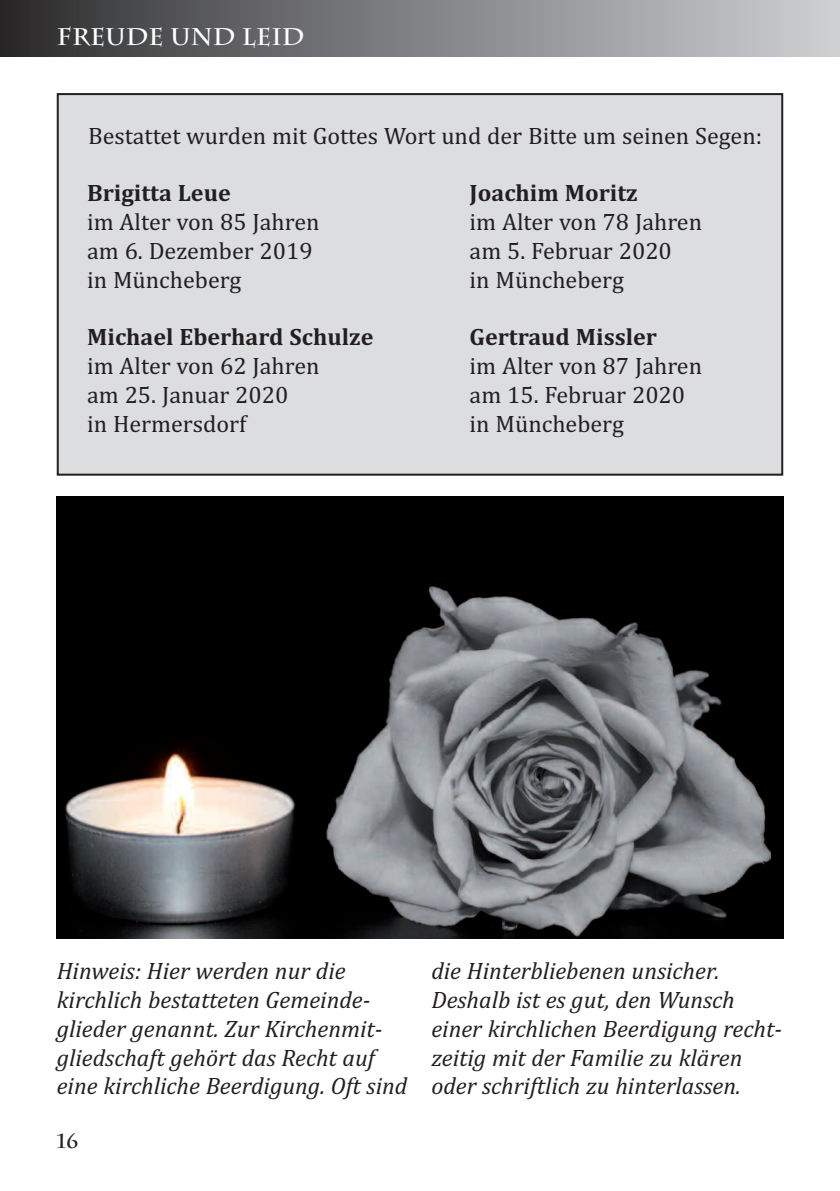
<style>
.page{position:relative;width:840px;height:1191px;background:#fff}
.page>*{position:absolute;margin:0;border:0;box-sizing:border-box;transform-origin:0 0}
.t1{font:italic 24px/28.8px "Cambria";color:#231f20}
.t2{font:24px/28.8px "Cambria";color:#231f20}
.t3{font:700 24px "Cambria";color:#231f20}
.t4{font:700 24px "Charlemagne Std";color:#fff}
.t5{font:700 20px "Charlemagne Std";color:#231f20}
</style>
<div class="page">
<div style="left:59px;top:95px;width:721px;height:378px;background:#dcdddf"></div>
<div style="left:57px;top:93px;width:725px;height:382px;border:2px solid #231f20"></div>
<div style="left:0;top:0;width:839px;height:57px;background:linear-gradient(to right,#2f2e30,#d0d2d6)"></div>
<img style="left:57px;top:497px;width:725px;height:441px">
<p class="t4" style="left:57px;top:23px;width:249px">FREUDE UND LEID</p>
<p class="t2" style="left:88px;top:121px;width:675px">Bestattet wurden mit Gottes Wort und der Bitte um seinen Segen:</p>
<p class="t3" style="left:87px;top:179px;width:145px">Brigitta Leue</p>
<p class="t2" style="left:87px;top:207px;width:234px">im Alter von 85 Jahren am 6. Dezember 2019 in Müncheberg</p>
<p class="t3" style="left:87px;top:323px;width:288px">Michael Eberhard Schulze</p>
<p class="t2" style="left:87px;top:351px;width:234px">im Alter von 62 Jahren am 25. Januar 2020<br>in Hermersdorf</p>
<p class="t3" style="left:469px;top:179px;width:169px">Joachim Moritz</p>
<p class="t2" style="left:469px;top:207px;width:234px">im Alter von 78 Jahren am 5. Februar 2020<br>in Müncheberg</p>
<p class="t3" style="left:469px;top:323px;width:189px">Gertraud Missler</p>
<p class="t2" style="left:469px;top:351px;width:234px">im Alter von 87 Jahren am 15. Februar 2020 in Müncheberg</p>
<p class="t1" style="left:57px;top:956px;width:352px">Hinweis: Hier werden nur die kirchlich bestatteten Gemeinde&shy;glieder genannt. Zur Kirchenmit&shy;gliedschaft gehört das Recht auf eine kirchliche Beerdigung. Oft sind</p>
<p class="t1" style="left:431px;top:956px;width:352px">die Hinterbliebenen unsicher.<br>Deshalb ist es gut, den Wunsch einer kirchlichen Beerdigung recht&shy;zeitig mit der Familie zu klären oder schriftlich zu hinterlassen.</p>
<p class="t5" style="left:57px;top:1129px;width:23px">16</p>
</div>
